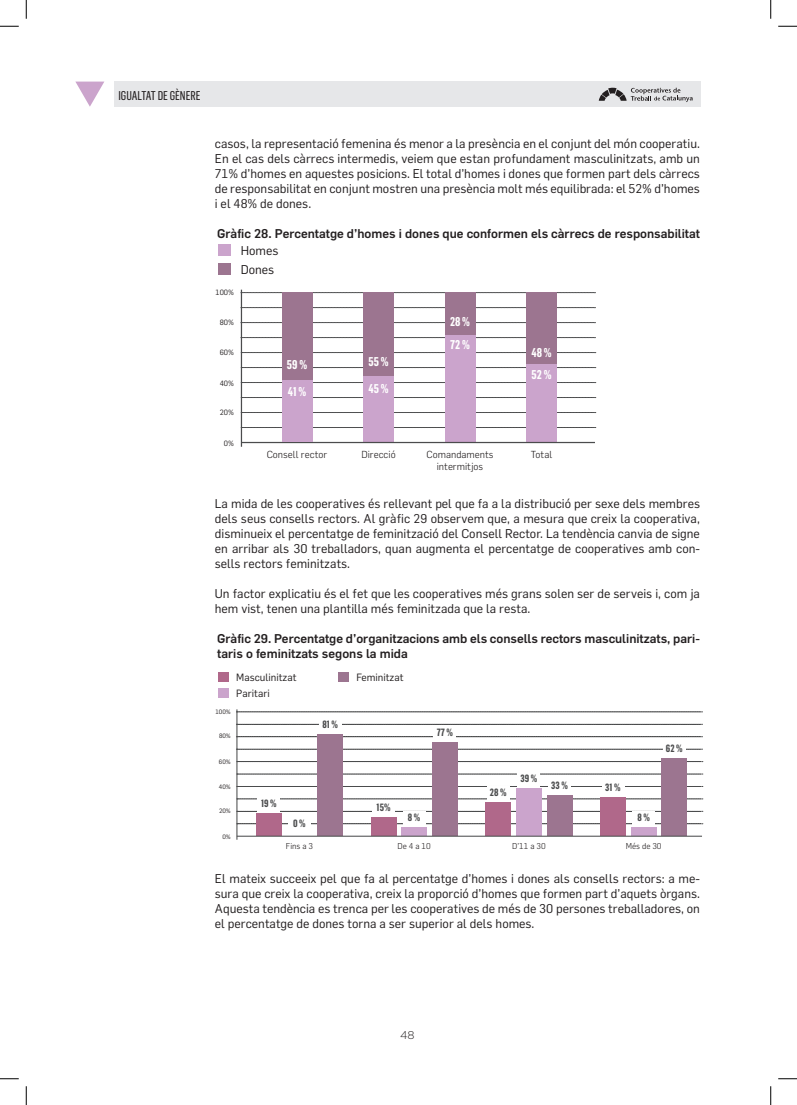
<style>
.page{position:relative;width:797px;height:1105px;background:#fff}
.page>*{position:absolute;margin:0;border:0;box-sizing:border-box;transform-origin:0 0}
.t1{font:12.5px/15px "Flama";color:#231f20;text-align:justify}
.t2{font:500 12.5px/15px "Flama";color:#231f20}
.t3{font:700 12.5px "Flama Condensed";color:#fff}
.t4{font:12.5px "Flama Condensed Basic";color:#231f20}
.t5{font:300 11.25px "Gotham";color:#231f20}
.t6{font:700 10.38px "Flama Condensed";color:#4b4c4d}
.t7{font:10.38px "Flama";color:#231f20}
.t8{font:300 10px/12px "Flama";color:#231f20;text-align:center}
.t9{font:300 8.25px "Flama";color:#231f20}
.t10{font:7.5px "Flama";color:#231f20}
.t11{font:6.25px "Flama";color:#231f20}
</style>
<div class="page">
<div style="left:114px;top:82px;width:586px;height:25px;background:#e6e7e9"></div>
<svg style="left:598px;top:88px;width:94px;height:14px"></svg>
<svg style="left:75px;top:82px;width:29px;height:25px"></svg>
<svg style="left:242px;top:427px;width:354px;height:1px"></svg>
<svg style="left:242px;top:397px;width:354px;height:1px"></svg>
<svg style="left:242px;top:367px;width:354px;height:1px"></svg>
<svg style="left:242px;top:337px;width:353px;height:1px"></svg>
<svg style="left:242px;top:307px;width:353px;height:1px"></svg>
<svg style="left:242px;top:412px;width:354px;height:1px"></svg>
<svg style="left:242px;top:382px;width:354px;height:1px"></svg>
<svg style="left:242px;top:352px;width:354px;height:1px"></svg>
<svg style="left:242px;top:322px;width:353px;height:1px"></svg>
<svg style="left:242px;top:292px;width:353px;height:1px"></svg>
<hr style="left:241px;top:290px;width:1px;height:157px;background:#4b4c4d">
<div style="left:363px;top:376px;width:31px;height:66px;background:#cba4cc"></div>
<div style="left:363px;top:292px;width:31px;height:84px;background:#9c7590"></div>
<div style="left:444px;top:335px;width:31px;height:107px;background:#cba4cc"></div>
<div style="left:444px;top:293px;width:31px;height:42px;background:#9c7590"></div>
<div style="left:526px;top:364px;width:31px;height:78px;background:#cba4cc"></div>
<div style="left:526px;top:292px;width:31px;height:72px;background:#9c7590"></div>
<hr style="left:241px;top:442px;width:354px;height:1px;background:#4b4c4d">
<div style="left:219px;top:244px;width:12px;height:12px;background:#cba4cc"></div>
<div style="left:219px;top:263px;width:12px;height:12px;background:#9c7590"></div>
<div style="left:282px;top:292px;width:30px;height:88px;background:#9c7590"></div>
<div style="left:282px;top:380px;width:30px;height:62px;background:#cba4cc"></div>
<div style="left:218px;top:673px;width:10px;height:9px;background:#b0688a"></div>
<div style="left:338px;top:673px;width:11px;height:9px;background:#9c7590"></div>
<div style="left:218px;top:688px;width:10px;height:10px;background:#cba4cc"></div>
<svg style="left:237px;top:823px;width:466px;height:1px"></svg>
<svg style="left:237px;top:799px;width:466px;height:1px"></svg>
<svg style="left:237px;top:774px;width:466px;height:1px"></svg>
<svg style="left:237px;top:749px;width:465px;height:1px"></svg>
<svg style="left:237px;top:724px;width:465px;height:1px"></svg>
<svg style="left:237px;top:811px;width:466px;height:1px"></svg>
<svg style="left:237px;top:786px;width:466px;height:1px"></svg>
<svg style="left:237px;top:761px;width:466px;height:1px"></svg>
<svg style="left:237px;top:736px;width:465px;height:1px"></svg>
<svg style="left:237px;top:712px;width:465px;height:1px"></svg>
<hr style="left:236px;top:709px;width:1px;height:131px;background:#4b4c4d">
<div style="left:256px;top:813px;width:26px;height:23px;background:#b0688a"></div>
<div style="left:257px;top:797px;width:23px;height:15px;background:#fff"></div>
<div style="left:288px;top:817px;width:23px;height:15px;background:#fff"></div>
<div style="left:317px;top:734px;width:26px;height:102px;background:#9c7590"></div>
<div style="left:319px;top:719px;width:22px;height:14px;background:#fff"></div>
<div style="left:371px;top:817px;width:25px;height:19px;background:#b0688a"></div>
<div style="left:372px;top:801px;width:23px;height:14px;background:#fff"></div>
<div style="left:401px;top:827px;width:26px;height:9px;background:#cba4cc"></div>
<div style="left:403px;top:811px;width:22px;height:14px;background:#fff"></div>
<div style="left:432px;top:742px;width:25px;height:94px;background:#9c7590"></div>
<div style="left:433px;top:726px;width:23px;height:14px;background:#fff"></div>
<div style="left:485px;top:802px;width:26px;height:34px;background:#b0688a"></div>
<div style="left:487px;top:787px;width:22px;height:14px;background:#fff"></div>
<div style="left:516px;top:788px;width:25px;height:48px;background:#cba4cc"></div>
<div style="left:517px;top:772px;width:23px;height:14px;background:#fff"></div>
<div style="left:547px;top:795px;width:25px;height:41px;background:#9c7590"></div>
<div style="left:548px;top:779px;width:23px;height:14px;background:#fff"></div>
<div style="left:600px;top:797px;width:25px;height:39px;background:#b0688a"></div>
<div style="left:601px;top:782px;width:23px;height:14px;background:#fff"></div>
<div style="left:631px;top:827px;width:25px;height:9px;background:#cba4cc"></div>
<div style="left:632px;top:811px;width:23px;height:14px;background:#fff"></div>
<div style="left:661px;top:758px;width:26px;height:78px;background:#9c7590"></div>
<div style="left:663px;top:743px;width:22px;height:14px;background:#fff"></div>
<hr style="left:237px;top:836px;width:465px;height:1px;background:#4b4c4d">
<svg style="left:0;top:25px;width:19px;height:2px"></svg>
<svg style="left:778px;top:25px;width:19px;height:2px"></svg>
<svg style="left:0;top:1078px;width:19px;height:1px"></svg>
<svg style="left:778px;top:1078px;width:19px;height:1px"></svg>
<svg style="left:25px;top:0;width:2px;height:19px"></svg>
<svg style="left:25px;top:1086px;width:2px;height:19px"></svg>
<svg style="left:770px;top:0;width:1px;height:19px"></svg>
<svg style="left:770px;top:1086px;width:1px;height:19px"></svg>
<p class="t4" style="left:118px;top:88px;width:84px">IGUALTAT DE GÈNERE</p>
<p class="t1" style="left:215px;top:135px;width:486px">casos, la representació femenina és menor a la presència en el conjunt del món cooperatiu.<br>En el cas dels càrrecs intermedis, veiem que estan profundament masculinitzats, amb un 71% d’homes en aquestes posicions. El total d’homes i dones que formen part dels càrrecs de responsabilitat en conjunt mostren una presència molt més equilibrada: el 52% d’homes i el 48% de dones.</p>
<p class="t2" style="left:217px;top:225px;width:484px">Gràfic 28. Percentatge d’homes i dones que conformen els càrrecs de responsabilitat</p>
<p class="t10" style="left:215px;top:288px;width:20px">100%</p>
<p class="t10" style="left:220px;top:317px;width:16px">80%</p>
<p class="t10" style="left:220px;top:348px;width:16px">60%</p>
<p class="t10" style="left:220px;top:378px;width:16px">40%</p>
<p class="t10" style="left:220px;top:408px;width:16px">20%</p>
<p class="t10" style="left:224px;top:439px;width:12px">0%</p>
<p class="t1" style="left:241px;top:241px;width:39px;line-height:18.8px">Homes<br>Dones</p>
<p class="t3" style="left:287px;top:356px;width:22px">59 %</p>
<p class="t3" style="left:288px;top:384px;width:20px">41 %</p>
<p class="t8" style="left:267px;top:448px;width:62px">Consell rector</p>
<p class="t3" style="left:368px;top:354px;width:22px">55 %</p>
<p class="t3" style="left:368px;top:380px;width:22px">45 %</p>
<p class="t8" style="left:361px;top:448px;width:36px">Direcció</p>
<p class="t3" style="left:450px;top:314px;width:22px">28 %</p>
<p class="t3" style="left:450px;top:337px;width:21px">72 %</p>
<p class="t8" style="left:426px;top:448px;width:69px">Comandaments intermitjos</p>
<p class="t3" style="left:531px;top:345px;width:22px">48 %</p>
<p class="t3" style="left:531px;top:367px;width:21px">52 %</p>
<p class="t8" style="left:531px;top:448px;width:23px">Total</p>
<p class="t1" style="left:215px;top:495px;width:486px">La mida de les cooperatives és rellevant pel que fa a la distribució per sexe dels membres dels seus consells rectors. Al gràfic 29 observem que, a mesura que creix la cooperativa, disminueix el percentatge de feminització del Consell Rector. La tendència canvia de signe en arribar als 30 treballadors, quan augmenta el percentatge de cooperatives amb con&shy;sells rectors feminitzats.</p>
<p class="t1" style="left:215px;top:585px;width:486px">Un factor explicatiu és el fet que les cooperatives més grans solen ser de serveis i, com ja hem vist, tenen una plantilla més feminitzada que la resta.</p>
<p class="t2" style="left:217px;top:630px;width:484px">Gràfic 29. Percentatge d’organitzacions amb els consells rectors masculinitzats, pari&shy;taris o feminitzats segons la mida</p>
<p class="t7" style="left:236px;top:671px;width:62px">Masculinitzat</p>
<p class="t7" style="left:356px;top:671px;width:49px">Feminitzat</p>
<p class="t7" style="left:236px;top:687px;width:35px">Paritari</p>
<p class="t11" style="left:215px;top:708px;width:17px">100%</p>
<p class="t11" style="left:219px;top:732px;width:13px">80%</p>
<p class="t11" style="left:219px;top:758px;width:13px">60%</p>
<p class="t11" style="left:219px;top:783px;width:13px">40%</p>
<p class="t11" style="left:219px;top:807px;width:13px">20%</p>
<p class="t11" style="left:222px;top:833px;width:10px">0%</p>
<p class="t6" style="left:322px;top:718px;width:17px">81 %</p>
<p class="t6" style="left:261px;top:797px;width:17px">19 %</p>
<p class="t6" style="left:293px;top:817px;width:14px">0 %</p>
<p class="t6" style="left:376px;top:800px;width:15px">15%</p>
<p class="t6" style="left:408px;top:811px;width:14px">8 %</p>
<p class="t6" style="left:436px;top:726px;width:18px">77 %</p>
<p class="t9" style="left:286px;top:841px;width:29px">Fins a 3</p>
<p class="t9" style="left:397px;top:841px;width:35px">De 4 a 10</p>
<p class="t6" style="left:490px;top:786px;width:18px">28 %</p>
<p class="t6" style="left:520px;top:771px;width:18px">39 %</p>
<p class="t6" style="left:551px;top:779px;width:18px">33 %</p>
<p class="t9" style="left:512px;top:841px;width:35px">D’11 a 30</p>
<p class="t6" style="left:605px;top:781px;width:17px">31 %</p>
<p class="t6" style="left:666px;top:742px;width:18px">62 %</p>
<p class="t6" style="left:637px;top:811px;width:14px">8 %</p>
<p class="t9" style="left:625px;top:841px;width:37px">Més de 30</p>
<p class="t1" style="left:215px;top:870px;width:486px">El mateix succeeix pel que fa al percentatge d’homes i dones als consells rectors: a me&shy;sura que creix la cooperativa, creix la proporció d’homes que formen part d’aquets òrgans.<br>Aquesta tendència es trenca per les cooperatives de més de 30 persones treballadores, on el percentatge de dones torna a ser superior al dels homes.</p>
<p class="t5" style="left:400px;top:1028px;width:16px">48</p>
</div>
